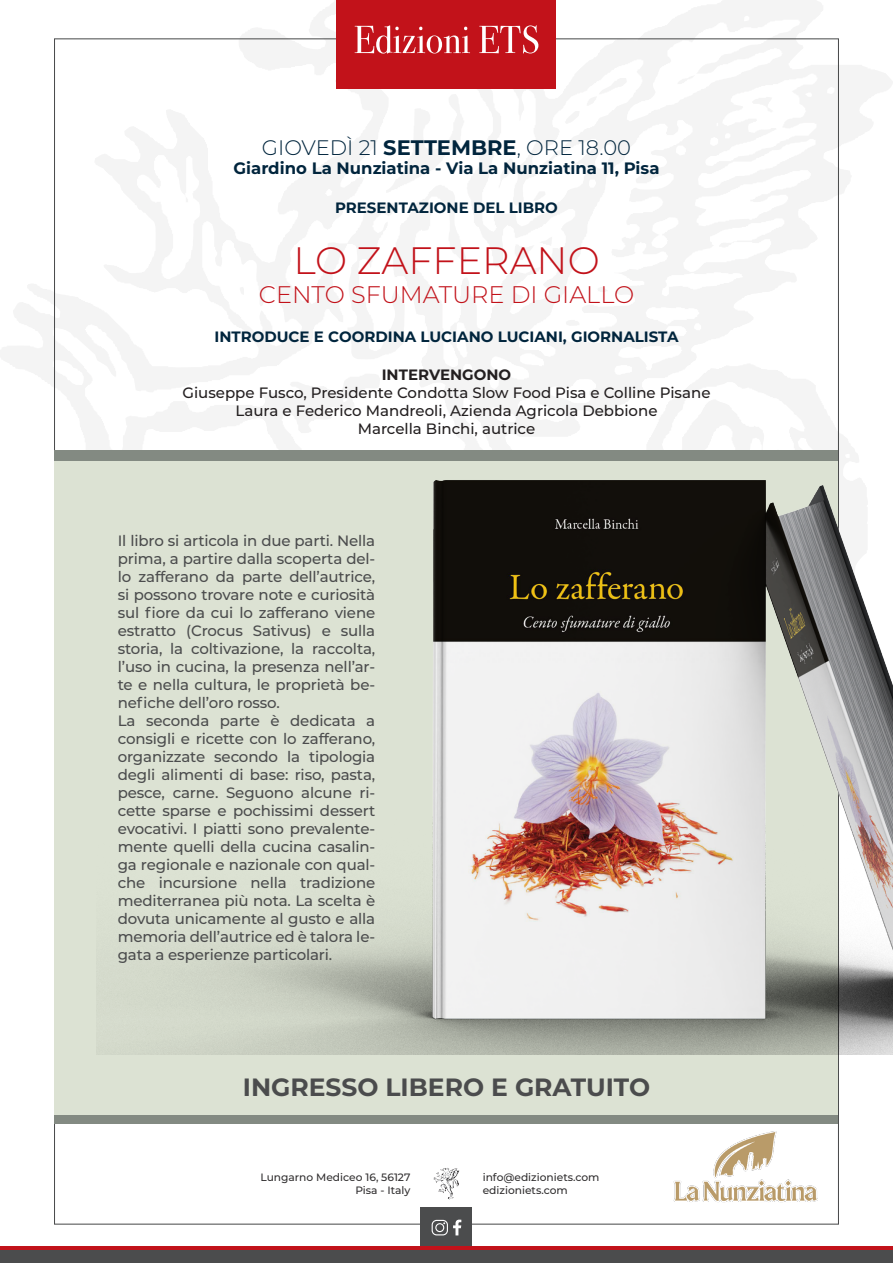
<style>
.page{position:relative;width:893px;height:1263px;background:#fff}
.page>*{position:absolute;margin:0;border:0;box-sizing:border-box;transform-origin:0 0}
.t1{font:300 38.1px "Montserrat";color:#c2121a}
.t2{font:700 24.9px "Montserrat";color:#4b4c4d}
.t3{font:300 24px "Montserrat";color:#c2121a}
.t4{font:300 21px "Montserrat";color:#01253d}
.t5{font:700 16.5px "Montserrat";color:#01253d}
.t6{font:500 15px/18px "Montserrat";letter-spacing:-.01em;color:#4b4c4d}
.t7{font:500 15px/18px "Montserrat";color:#231f20;text-align:center}
.t8{font:700 15px "Montserrat";color:#01253d}
.t9{font:700 15px "Montserrat";color:#231f20}
.t10{font:500 10.65px/12.8px "Montserrat";color:#312f30}
.s1{font-weight:700}
</style>
<div class="page">
<img style="left:240px;top:0;width:553px;height:99px">
<div style="left:54px;top:450px;width:783px;height:673px;background:#838a82"></div>
<div style="left:54px;top:461px;width:783px;height:654px;background:#dce2d3"></div>
<div style="left:337px;top:0;width:219px;height:89px;background:#c2121a"></div>
<svg style="left:355px;top:25px;width:115px;height:29px"></svg>
<svg style="left:479px;top:25px;width:59px;height:28px"></svg>
<img style="left:97px;top:458px;width:796px;height:596px">
<div style="left:421px;top:1207px;width:51px;height:41px;background:#4b4c4d"></div>
<svg style="left:432px;top:1219px;width:29px;height:16px"></svg>
<svg style="left:0;top:1247px;width:893px;height:4px;background:#a42026"></svg>
<div style="left:0;top:1251px;width:893px;height:12px;background:#4b4c4d"></div>
<svg style="left:433px;top:1168px;width:27px;height:32px"></svg>
<svg style="left:440px;top:1168px;width:8px;height:4px"></svg>
<img style="left:659px;top:1118px;width:179px;height:85px">
<h3 class="t4" style="left:262px;top:133px;width:370px">GIOVEDÌ 21 <span class="s1">SETTEMBRE</span>, ORE 18.00</h3>
<p class="t5" style="left:233px;top:157px;width:427px">Giardino La Nunziatina - Via La Nunziatina 11, Pisa</p>
<p class="t8" style="left:335px;top:197px;width:224px">PRESENTAZIONE DEL LIBRO</p>
<h1 class="t1" style="left:293px;top:235px;width:308px">LO ZAFFERANO</h1>
<h3 class="t3" style="left:259px;top:278px;width:377px">CENTO SFUMATURE DI GIALLO</h3>
<p class="t8" style="left:214px;top:326px;width:466px">INTRODUCE E COORDINA LUCIANO LUCIANI, GIORNALISTA</p>
<p class="t9" style="left:382px;top:364px;width:131px">INTERVENGONO</p>
<p class="t7" style="left:182px;top:383px;width:530px">Giuseppe Fusco, Presidente Condotta Slow Food Pisa e Colline Pisane<br>Laura e Federico Mandreoli, Azienda Agricola Debbione<br>Marcella Binchi, autrice</p>
<p class="t6" style="left:118px;top:531px;width:259px">Il libro si articola in due parti. Nella prima, a partire dalla scoperta del&shy;lo zafferano da parte dell’autrice, si possono trovare note e curiosità sul fiore da cui lo zafferano viene estratto (Crocus Sativus) e sulla storia, la coltivazione, la raccolta, l’uso in cucina, la presenza nell’ar&shy;te e nella cultura, le proprietà be&shy;nefiche dell’oro rosso.<br>La seconda parte è dedicata a consigli e ricette con lo zafferano, organizzate secondo la tipologia degli alimenti di base: riso, pasta, pesce, carne. Seguono alcune ri&shy;cette sparse e pochissimi dessert evocativi. I piatti sono prevalente&shy;mente quelli della cucina casalin&shy;ga regionale e nazionale con qual&shy;che incursione nella tradizione mediterranea più nota. La scelta è dovuta unicamente al gusto e alla memoria dell’autrice ed è talora le&shy;gata a esperienze particolari.</p>
<h2 class="t2" style="left:243px;top:1069px;width:409px">INGRESSO LIBERO E GRATUITO</h2>
<p class="t10" style="left:260px;top:1171px;width:151px;text-align:right">Lungarno Mediceo 16, 56127<br>Pisa - Italy</p>
<p class="t10" style="left:483px;top:1171px;width:118px">info@edizioniets.com edizioniets.com</p>
</div>
